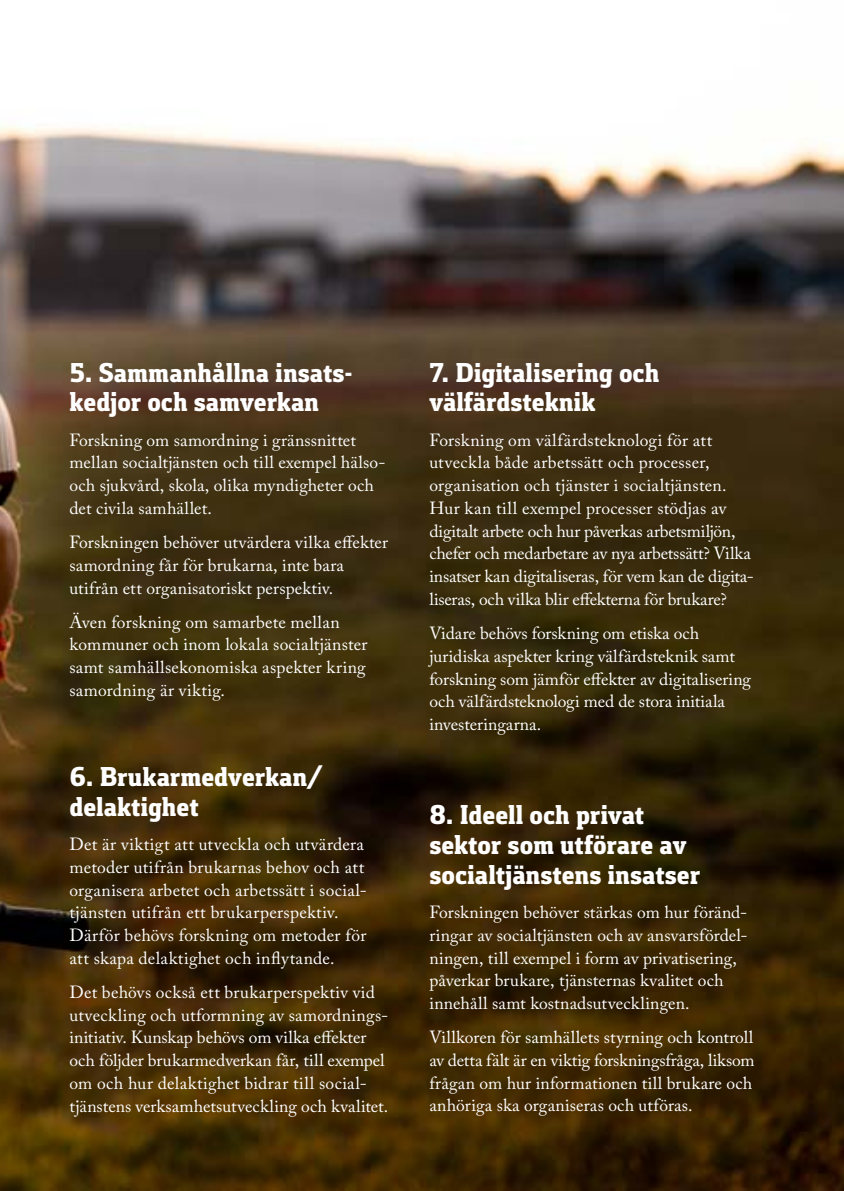
<style>
.page{position:relative;width:844px;height:1191px;background:#fff}
.page>*{position:absolute;margin:0;border:0;box-sizing:border-box;transform-origin:0 0}
.t1{font:800 28px/29.8px "Foral Pro";letter-spacing:-.01em;color:#fff}
.Bröd{font:17.5px/22.8px "Adobe Caslon Pro";letter-spacing:.01em;color:#fff}
.Bröd_-_sista_stycket{font:17.5px/22.8px "Adobe Caslon Pro";letter-spacing:.01em;color:#fff}
</style>
<div class="page">
<img style="left:0;top:126px;width:843px;height:1065px">
<h3 class="t1" style="left:69px;top:357px;width:282px">5. Sammanhållna insats&shy;kedjor och samverkan</h3>
<p class="Bröd" style="left:69px;top:428px;width:315px">Forskning om samordning i gränssnittet mellan socialtjänsten och till exempel hälso&shy;och sjukvård, skola, olika myndigheter och det civila samhället.</p>
<p class="Bröd" style="left:69px;top:530px;width:320px">Forskningen behöver utvärdera vilka effekter samordning får för brukarna, inte bara utifrån ett organisatoriskt perspektiv.</p>
<p class="Bröd_-_sista_stycket" style="left:69px;top:610px;width:299px">Även forskning om samarbete mellan kommuner och inom lokala socialtjänster samt samhällsekonomiska aspekter kring samordning är viktig.</p>
<h3 class="t1" style="left:69px;top:762px;width:253px">6. Brukarmedverkan/ delaktighet</h3>
<p class="Bröd" style="left:69px;top:832px;width:299px">Det är viktigt att utveckla och utvärdera metoder utifrån brukarnas behov och att organisera arbetet och arbetssätt i social&shy;tjänsten utifrån ett brukarperspektiv.<br>Därför behövs forskning om metoder för att skapa delaktighet och inflytande.</p>
<p class="Bröd_-_sista_stycket" style="left:69px;top:980px;width:320px">Det behövs också ett brukarperspektiv vid utveckling och utformning av samordnings&shy;initiativ. Kunskap behövs om vilka effekter och följder brukarmedverkan får, till exempel om och hur delaktighet bidrar till social&shy;tjänstens verksamhetsutveckling och kvalitet.</p>
<h3 class="t1" style="left:429px;top:357px;width:231px">7. Digitalisering och välfärdsteknik</h3>
<p class="Bröd" style="left:429px;top:428px;width:326px">Forskning om välfärdsteknologi för att utveckla både arbetssätt och processer, organisation och tjänster i socialtjänsten.<br>Hur kan till exempel processer stödjas av digitalt arbete och hur påverkas arbetsmiljön, chefer och medarbetare av nya arbetssätt? Vilka insatser kan digitaliseras, för vem kan de digita&shy;liseras, och vilka blir effekterna för brukare?</p>
<p class="Bröd_-_sista_stycket" style="left:429px;top:621px;width:323px">Vidare behövs forskning om etiska och juridiska aspekter kring välfärdsteknik samt forskning som jämför effekter av digitalisering och välfärdsteknologi med de stora initiala investeringarna.</p>
<h3 class="t1" style="left:429px;top:800px;width:272px">8. Ideell och privat sektor som utförare av socialtjänstens insatser</h3>
<p class="Bröd" style="left:429px;top:900px;width:319px">Forskningen behöver stärkas om hur föränd&shy;ringar av socialtjänsten och av ansvarsfördel&shy;ningen, till exempel i form av privatisering, påverkar brukare, tjänsternas kvalitet och innehåll samt kostnadsutvecklingen.</p>
<p class="Bröd" style="left:429px;top:1025px;width:326px">Villkoren för samhällets styrning och kontroll av detta fält är en viktig forskningsfråga, liksom frågan om hur informationen till brukare och anhöriga ska organiseras och utföras.</p>
</div>
